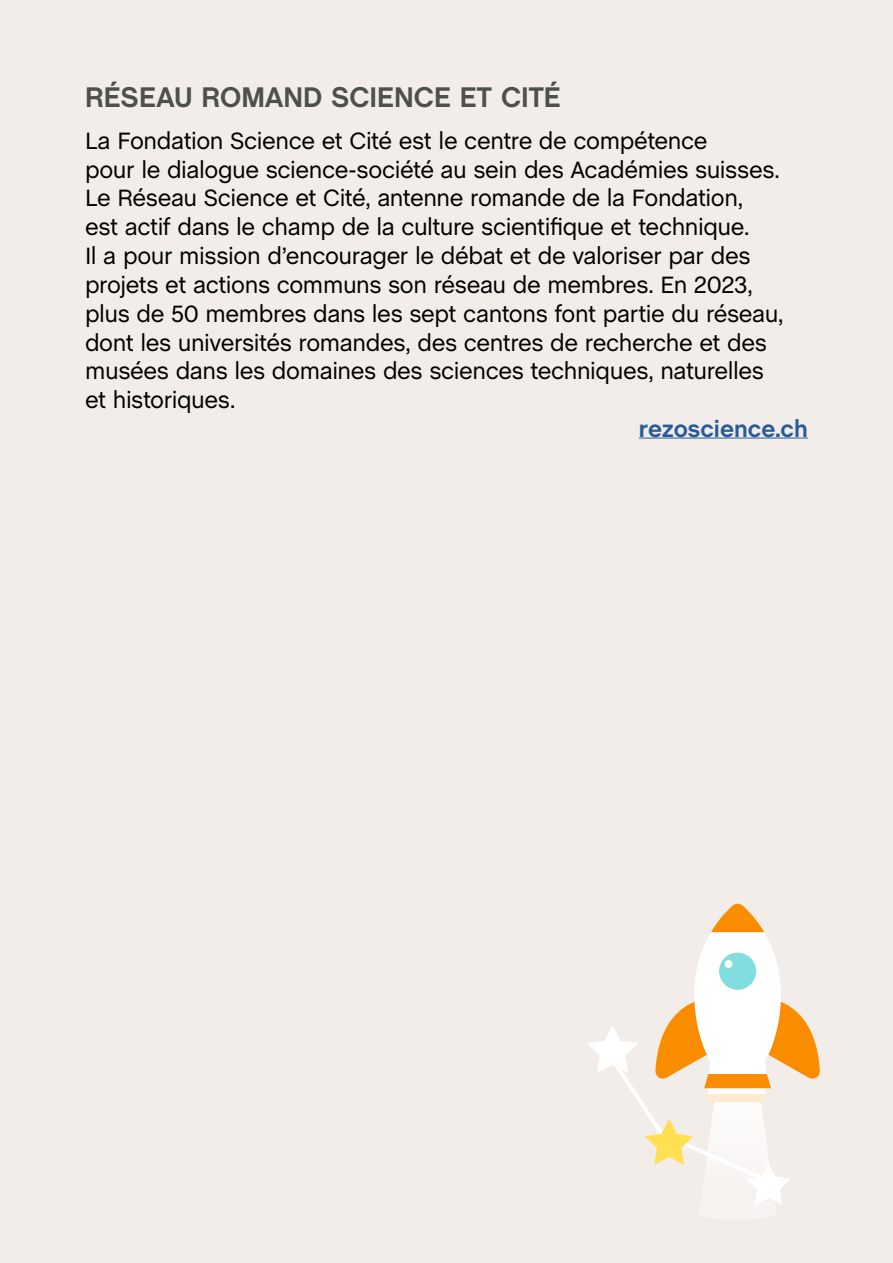
<style>
.page{position:relative;width:893px;height:1263px;background:#f2ede8}
.page>*{position:absolute;margin:0;border:0;box-sizing:border-box;transform-origin:0 0}
.t1{font:700 28.95px "Chalet";letter-spacing:-.005em;color:#4e504c}
.t2{font:24px/28.8px "Chalet";letter-spacing:-.02em;color:#000}
.t3{font:700 24px "Chalet";color:#275b9b}
</style>
<div class="page">
<svg style="left:587px;top:903px;width:233px;height:302px"></svg>
<hr style="left:639px;top:438px;width:169px;height:1px;background:#275b9b">
<p class="t1" style="left:85px;top:79px;width:477px">RÉSEAU ROMAND SCIENCE ET CITÉ</p>
<p class="t2" style="left:85px;top:127px;width:700px">La Fondation Science et Cité est le centre de compétence<br>pour le dialogue science-société au sein des Académies suisses.<br>Le Réseau Science et Cité, antenne romande de la Fondation,<br>est actif dans le champ de la culture scientifique et technique.<br>Il a pour mission d’encourager le débat et de valoriser par des projets et actions communs son réseau de membres. En 2023, plus de 50 membres dans les sept cantons font partie du réseau, dont les universités romandes, des centres de recherche et des musées dans les domaines des sciences techniques, naturelles et historiques.</p>
<p class="t3" style="left:639px;top:414px;width:171px">rezoscience.ch</p>
</div>
